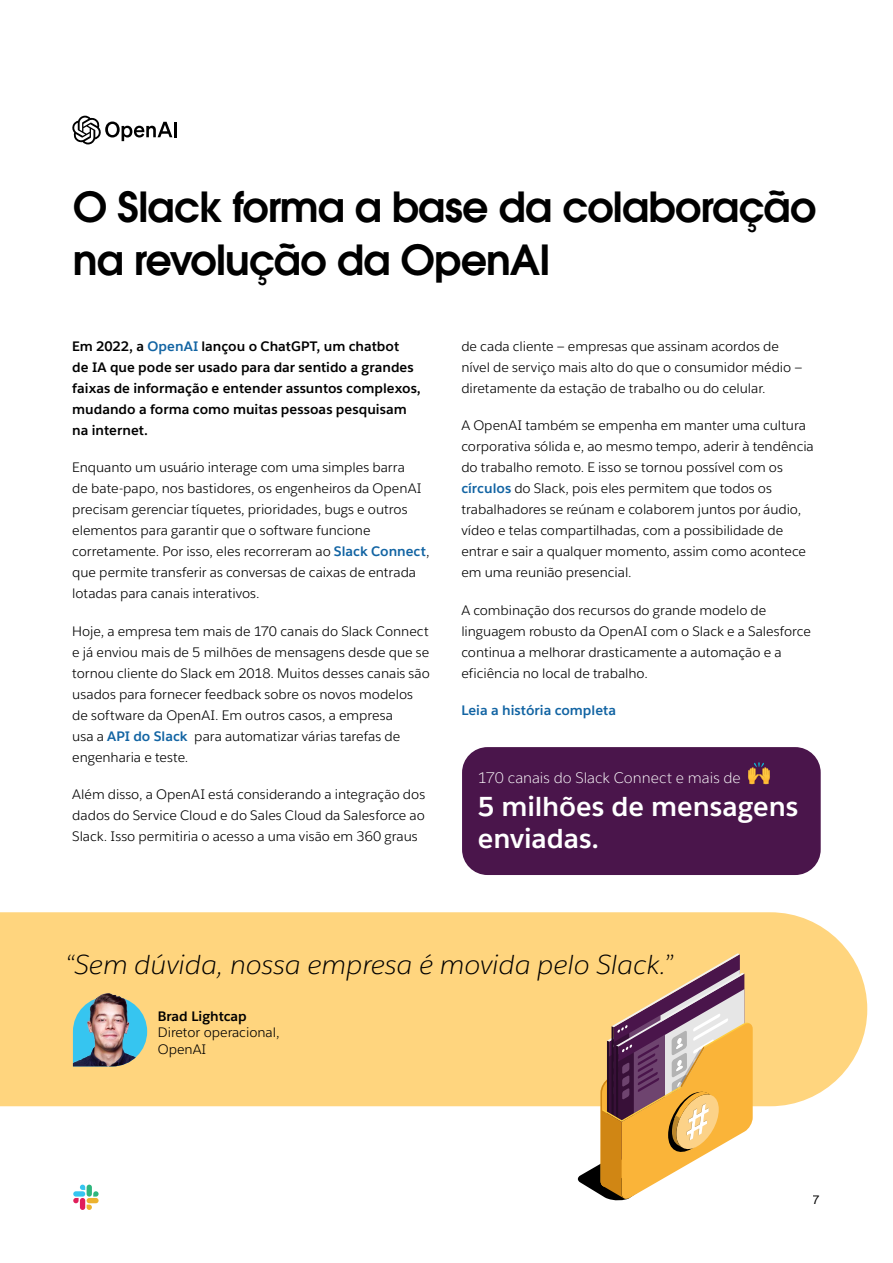
<style>
.page{position:relative;width:893px;height:1263px;background:#fff}
.page>*{position:absolute;margin:0;border:0;box-sizing:border-box;transform-origin:0 0}
.t1{font:41.25px/52.5px "Avant Garde For Salesforce Dm";letter-spacing:-.025em;color:#000}
.t2{font:italic 300 27px "Salesforce Sans";color:#000}
.Purple_box_main{font:700 27px/32.4px "Salesforce Sans";letter-spacing:-.005em;color:#fff}
.Purple_box_body{font:300 15px "Salesforce Sans";color:#fff}
.Body{font:13.5px/21px "Salesforce Sans";letter-spacing:-.005em;color:#000}
.Body-2{font:700 13.5px/21px "Salesforce Sans";color:#000}
.Body-3{font:700 13.5px "Salesforce Sans";color:#1264a3}
.t3{font:12px "Salesforce Sans";color:#000}
.s1{color:#1264a3}
.s2{font-weight:700;color:#1264a3}
</style>
<div class="page">
<svg style="left:73px;top:1198px;width:6px;height:5px"></svg>
<div style="left:80px;top:1198px;width:5px;height:12px;background:#e01e5a;border-radius:3px"></div>
<svg style="left:80px;top:1184px;width:5px;height:6px"></svg>
<div style="left:73px;top:1191px;width:12px;height:5px;background:#36c5f0;border-radius:3px"></div>
<svg style="left:93px;top:1191px;width:6px;height:5px"></svg>
<div style="left:87px;top:1184px;width:5px;height:12px;background:#2eb67d;border-radius:3px"></div>
<svg style="left:87px;top:1204px;width:5px;height:6px"></svg>
<div style="left:87px;top:1198px;width:12px;height:5px;background:#ecb22e;border-radius:3px"></div>
<div style="left:0;top:912px;width:867px;height:194px;background:#ffd57e"></div>
<img style="left:73px;top:996px;width:74px;height:70px">
<img style="left:87px;top:991px;width:46px;height:13px">
<hr style="left:174px;top:122px;width:3px;height:15px;background:#000">
<svg style="left:72px;top:116px;width:100px;height:28px"></svg>
<svg style="left:578px;top:953px;width:175px;height:247px"></svg>
<div style="left:462px;top:747px;width:359px;height:128px;background:#4a154b;border-radius:26px"></div>
<svg style="left:748px;top:762px;width:22px;height:22px"></svg>
<h1 class="t1" style="left:73px;top:180px;width:745px">O Slack forma a base da colaboração na revolução da OpenAI</h1>
<p class="Body-2" style="left:72px;top:336px;width:350px">Em 2022, a <span class="s1">OpenAI</span> lançou o ChatGPT, um chatbot<br>de IA que pode ser usado para dar sentido a grandes faixas de informação e entender assuntos complexos, mudando a forma como muitas pessoas pesquisam na internet.</p>
<p class="Body" style="left:72px;top:457px;width:359px">Enquanto um usuário interage com uma simples barra<br>de bate-papo, nos bastidores, os engenheiros da OpenAI precisam gerenciar tíquetes, prioridades, bugs e outros elementos para garantir que o software funcione corretamente. Por isso, eles recorreram ao <span class="s2">Slack Connect</span>, que permite transferir as conversas de caixas de entrada lotadas para canais interativos.</p>
<p class="Body" style="left:72px;top:621px;width:359px">Hoje, a empresa tem mais de 170 canais do Slack Connect e já enviou mais de 5 milhões de mensagens desde que se tornou cliente do Slack em 2018. Muitos desses canais são usados para fornecer feedback sobre os novos modelos de software da OpenAI. Em outros casos, a empresa<br>usa a <span class="s2">API do Slack</span> para automatizar várias tarefas de engenharia e teste.</p>
<p class="Body" style="left:72px;top:784px;width:354px;text-align:justify">Além disso, a OpenAI está considerando a integração dos dados do Service Cloud e do Sales Cloud da Salesforce ao Slack. Isso permitiria o acesso a uma visão em 360 graus</p>
<p class="Body" style="left:461px;top:336px;width:342px">de cada cliente — empresas que assinam acordos de nível de serviço mais alto do que o consumidor médio — diretamente da estação de trabalho ou do celular.</p>
<p class="Body" style="left:461px;top:415px;width:354px">A OpenAI também se empenha em manter uma cultura corporativa sólida e, ao mesmo tempo, aderir à tendência do trabalho remoto. E isso se tornou possível com os <span class="s2">círculos</span> do Slack, pois eles permitem que todos os trabalhadores se reúnam e colaborem juntos por áudio, vídeo e telas compartilhadas, com a possibilidade de entrar e sair a qualquer momento, assim como acontece em uma reunião presencial.</p>
<p class="Body" style="left:461px;top:600px;width:351px">A combinação dos recursos do grande modelo de linguagem robusto da OpenAI com o Slack e a Salesforce continua a melhorar drasticamente a automação e a eficiência no local de trabalho.</p>
<p class="Body-3" style="left:461px;top:702px;width:156px">Leia a história completa</p>
<p class="Purple_box_body" style="left:478px;top:769px;width:265px">170 canais do Slack Connect e mais de</p>
<p class="Purple_box_main" style="left:478px;top:790px;width:322px">5 milhões de mensagens enviadas.</p>
<p class="t2" style="left:65px;top:948px;width:611px">“Sem dúvida, nossa empresa é movida pelo Slack.”</p>
<p class="Body-2" style="left:158px;top:1005px;width:90px">Brad Lightcap</p>
<p class="Body" style="left:158px;top:1022px;width:123px">Diretor operacional,</p>
<p class="Body" style="left:158px;top:1038px;width:50px">OpenAI</p>
<p class="t3" style="left:813px;top:1192px;width:9px">7</p>
</div>
